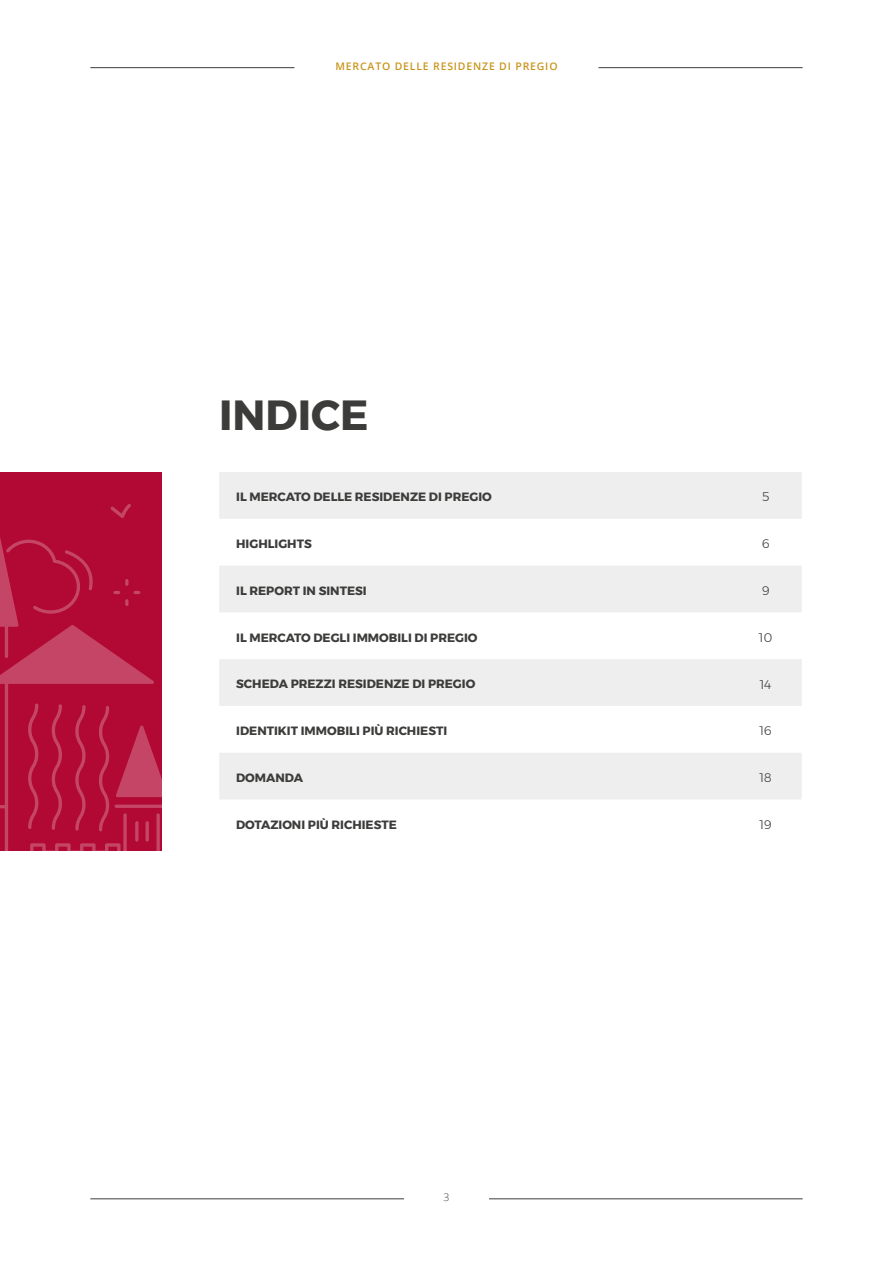
<style>
.page{position:relative;width:893px;height:1263px;background:#fff}
.page>*{position:absolute;margin:0;border:0;box-sizing:border-box;transform-origin:0 0}
.t1{font:700 42px "Montserrat";color:#3c3c3b}
.t2{font:300 12.45px "Montserrat";color:#3c3c3b}
.t3{font:700 12px "Montserrat";color:#3c3c3b}
.t4{font:600 10.5px "Open Sans";letter-spacing:.08em;color:#c8951c}
.t5{font:300 10.5px "Open Sans";color:#3c3c3b}
</style>
<div class="page">
<hr style="left:90px;top:67px;width:204px;height:1px;background:#3c3c3b">
<hr style="left:598px;top:67px;width:205px;height:1px;background:#3c3c3b">
<hr style="left:90px;top:1198px;width:314px;height:1px;background:#3c3c3b">
<hr style="left:489px;top:1198px;width:314px;height:1px;background:#3c3c3b">
<svg style="left:219px;top:472px;width:583px;height:327px;fill:#eee"></svg>
<div style="left:0;top:472px;width:162px;height:378px;background:#b10933"></div>
<hr style="left:5px;top:681px;width:3px;height:307px;background:#fff;border-radius:2px">
<svg style="left:0;top:805px;width:8px;height:46px"></svg>
<svg style="left:116px;top:725px;width:46px;height:72px"></svg>
<svg style="left:30px;top:843px;width:132px;height:8px"></svg>
<svg style="left:123px;top:813px;width:4px;height:109px"></svg>
<svg style="left:156px;top:813px;width:4px;height:109px"></svg>
<svg style="left:114px;top:804px;width:54px;height:4px"></svg>
<svg style="left:135px;top:821px;width:4px;height:21px"></svg>
<hr style="left:146px;top:821px;width:3px;height:21px;background:#fff;border-radius:2px">
<svg style="left:28px;top:703px;width:10px;height:126px"></svg>
<svg style="left:52px;top:704px;width:10px;height:126px"></svg>
<svg style="left:75px;top:705px;width:11px;height:126px"></svg>
<svg style="left:99px;top:706px;width:10px;height:125px"></svg>
<svg style="left:0;top:504px;width:154px;height:180px"></svg>
<p class="t4" style="left:335px;top:59px;width:224px">MERCATO DELLE RESIDENZE DI PREGIO</p>
<h1 class="t1" style="left:219px;top:381px;width:151px">INDICE</h1>
<p class="t3" style="left:236px;top:487px;width:257px">IL MERCATO DELLE RESIDENZE DI PREGIO</p>
<p class="t2" style="left:762px;top:488px;width:9px">5</p>
<p class="t3" style="left:236px;top:534px;width:77px">HIGHLIGHTS</p>
<p class="t2" style="left:762px;top:534px;width:9px">6</p>
<p class="t3" style="left:236px;top:581px;width:132px">IL REPORT IN SINTESI</p>
<p class="t2" style="left:762px;top:581px;width:9px">9</p>
<p class="t3" style="left:236px;top:628px;width:243px">IL MERCATO DEGLI IMMOBILI DI PREGIO</p>
<p class="t2" style="left:759px;top:628px;width:15px">10</p>
<p class="t3" style="left:236px;top:674px;width:241px">SCHEDA PREZZI RESIDENZE DI PREGIO</p>
<p class="t2" style="left:760px;top:675px;width:13px">14</p>
<p class="t3" style="left:236px;top:721px;width:213px">IDENTIKIT IMMOBILI PIÙ RICHIESTI</p>
<p class="t2" style="left:759px;top:721px;width:14px">16</p>
<p class="t3" style="left:236px;top:768px;width:68px">DOMANDA</p>
<p class="t2" style="left:759px;top:768px;width:14px">18</p>
<p class="t3" style="left:236px;top:815px;width:162px">DOTAZIONI PIÙ RICHIESTE</p>
<p class="t2" style="left:759px;top:815px;width:14px">19</p>
<p class="t5" style="left:443px;top:1190px;width:7px">3</p>
</div>
